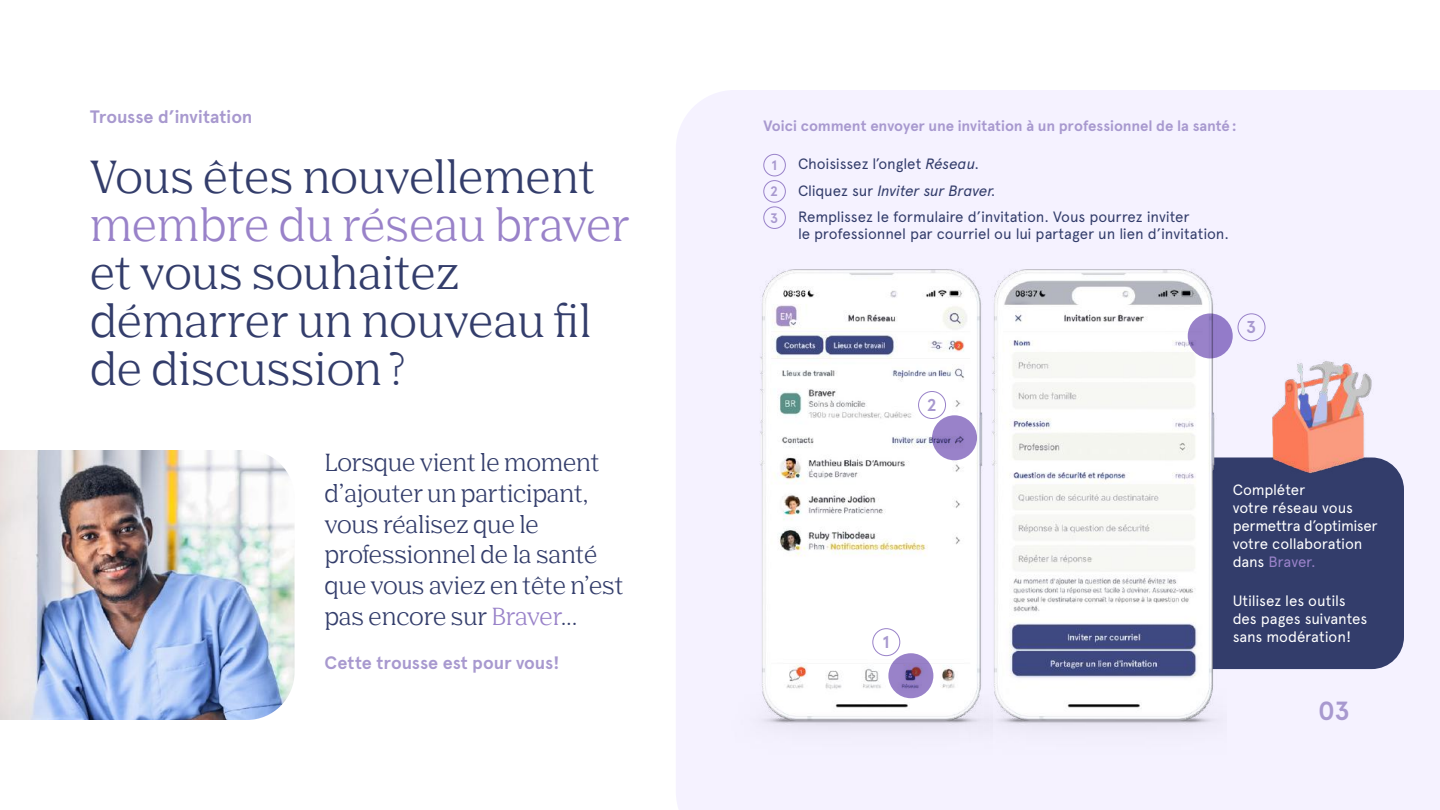
<style>
.page{position:relative;width:1440px;height:810px;background:#fff}
.page>*{position:absolute;margin:0;border:0;box-sizing:border-box;transform-origin:0 0}
.t1{font:45px/47.8px "Nib Pro";color:#333d6b}
.t2{font:45px "Nib Pro";color:#9982c9}
.t3{font:700 26.25px "Apercu";color:#a899cf}
.t4{font:24px/30.8px "Nib Pro";letter-spacing:-.01em;color:#333d6b}
.t5{font:700 18px "Apercu";letter-spacing:-.005em;color:#a899cf}
.t6{font:700 17.17px "Apercu";color:#a899cf}
.t7{font:15px/17.2px "Apercu";letter-spacing:-.01em;color:#333d6b}
.t8{font:15px/18px "Apercu";letter-spacing:-.01em;color:#fff}
.t9{font:700 15px "Apercu";letter-spacing:-.005em;color:#a899cf}
.t10{font:italic 15px "Apercu";letter-spacing:-.01em;color:#333d6b}
.t11{font:700 13.8px "Apercu";color:#a899cf}
.s1{color:#9982c9}
.s2{font-style:italic}
.s3{font-style:normal}
</style>
<div class="page">
<div style="left:676px;top:90px;width:764px;height:720px;background:#f5f2ff"></div>
<div style="left:1077px;top:458px;width:327px;height:211px;background:#333d6b;border-radius:32px"></div>
<img style="left:731px;top:275px;width:234px;height:482px">
<img style="left:965px;top:275px;width:262px;height:482px">
<img style="left:991px;top:268px;width:223px;height:452px">
<img style="left:760px;top:268px;width:223px;height:452px">
<img style="left:0;top:450px;width:295px;height:270px">
<div style="left:763px;top:154px;width:23px;height:22px;border:1px solid #9982c9;border-radius:50%"></div>
<div style="left:763px;top:180px;width:23px;height:22px;border:1px solid #9982c9;border-radius:50%"></div>
<div style="left:763px;top:207px;width:23px;height:22px;border:1px solid #9982c9;border-radius:50%"></div>
<div style="left:872px;top:628px;width:28px;height:28px;border:1px solid #9982c9;border-radius:50%"></div>
<div style="left:1238px;top:313px;width:27px;height:28px;border:1px solid #9982c9;border-radius:50%"></div>
<div style="left:918px;top:391px;width:28px;height:28px;border:1px solid #9982c9;border-radius:50%"></div>
<svg style="left:888px;top:653px;width:45px;height:45px;background:#937abc"></svg>
<div style="left:932px;top:415px;width:45px;height:45px;background:#9982c9;border-radius:50%"></div>
<svg style="left:1188px;top:313px;width:45px;height:45px;background:#957ec6"></svg>
<img style="left:1268px;top:348px;width:106px;height:126px">
<p class="t5" style="left:90px;top:106px;width:164px">Trousse d’invitation</p>
<h1 class="t1" style="left:90px;top:152px;width:507px">Vous êtes nouvellement</h1>
<h1 class="t2" style="left:90px;top:194px;width:541px">membre du réseau braver</h1>
<h1 class="t1" style="left:90px;top:248px;width:503px">et vous souhaitez démarrer un nouveau fil de discussion ?</h1>
<h3 class="t4" style="left:325px;top:447px;width:300px">Lorsque vient le moment d’ajouter un participant, vous réalisez que le professionnel de la santé que vous aviez en tête n’est pas encore sur <span class="s1">Braver</span>...</h3>
<p class="t5" style="left:325px;top:652px;width:237px">Cette trousse est pour vous!</p>
<p class="t9" style="left:764px;top:117px;width:475px">Voici comment envoyer une invitation à un professionnel de la santé:</p>
<p class="t11" style="left:771px;top:157px;width:7px">1</p>
<p class="t7" style="left:798px;top:156px;width:183px">Choisissez l’onglet <span class="s2">Réseau.</span></p>
<p class="t11" style="left:770px;top:183px;width:9px">2</p>
<p class="t10" style="left:798px;top:178px;width:200px"><span class="s3">Cliquez sur</span> Inviter sur Braver.</p>
<p class="t11" style="left:770px;top:209px;width:10px">3</p>
<p class="t7" style="left:798px;top:208px;width:433px">Remplissez le formulaire d’invitation. Vous pourrez inviter<br>le professionnel par courriel ou lui partager un lien d’invitation.</p>
<p class="t6" style="left:927px;top:395px;width:11px">2</p>
<p class="t6" style="left:1246px;top:317px;width:12px">3</p>
<p class="t6" style="left:882px;top:632px;width:9px">1</p>
<p class="t8" style="left:1233px;top:481px;width:146px">Compléter<br>votre réseau vous permettra d’optimiser votre collaboration dans <span class="s1">Braver.</span></p>
<p class="t8" style="left:1233px;top:592px;width:136px">Utilisez les outils des pages suivantes sans modération!</p>
<h2 class="t3" style="left:1318px;top:695px;width:33px">03</h2>
</div>
